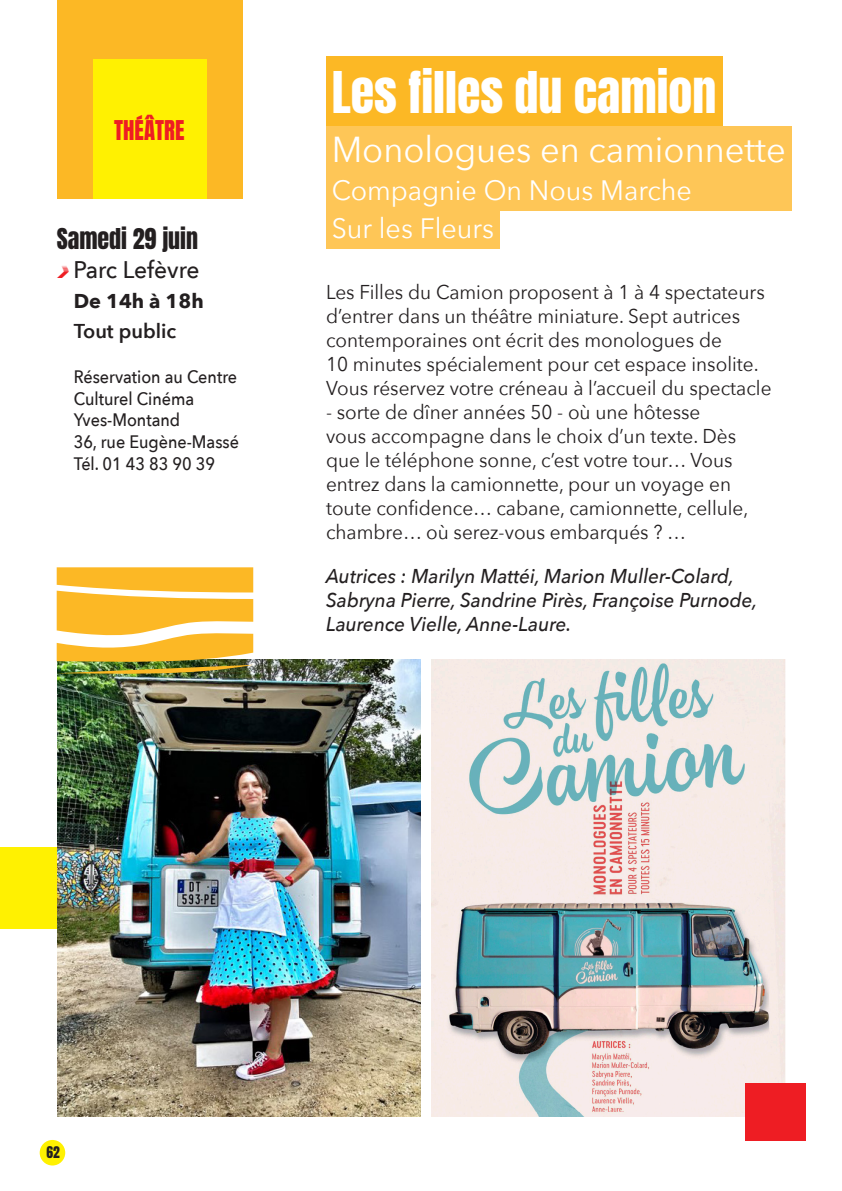
<style>
.page{position:relative;width:842px;height:1191px;background:#fff}
.page>*{position:absolute;margin:0;border:0;box-sizing:border-box;transform-origin:0 0}
.t1{font:48px "Anton";color:#fff}
.t2{font:36px "Avenir Next";color:#fff;scale:.96 1}
.t3{font:28px "Avenir Next";color:#fff;scale:.96 1}
.t4{font:24px "Anton";color:#231f20}
.t5{font:500 24px "Avenir Next";color:#231f20;scale:.95 1}
.t6{font:22.8px "Anton";letter-spacing:.005em;color:#ee1d23}
.t7{font:20px/24px "Avenir Next";color:#231f20;scale:.95 1}
.t8{font:italic 500 20px/24px "Avenir Next";color:#231f20;scale:.95 1}
.t9{font:600 20px "Avenir Next";color:#231f20}
.t10{font:700 20px "Avenir Next";color:#231f20}
.t11{font:500 18px "Avenir Next";color:#231f20;scale:.9 1}
.t12{font:13.6px "Anton";color:#231f20}
.s1{font-family:"Airstrike Half Tone";font-weight:400;color:#ee1d23}
</style>
<div class="page">
<div style="left:40px;top:1140px;width:25px;height:25px;background:#fff101;border-radius:50%"></div>
<div style="left:0;top:847px;width:65px;height:81px;background:#fff101"></div>
<div style="left:57px;top:0;width:186px;height:199px;background:#fcb825"></div>
<div style="left:93px;top:59px;width:113px;height:140px;background:#fff101"></div>
<div style="left:326px;top:57px;width:396px;height:72px;background:#fcb825"></div>
<div style="left:326px;top:126px;width:465px;height:84px;background:#fec657"></div>
<div style="left:326px;top:210px;width:174px;height:38px;background:#fec657"></div>
<img style="left:58px;top:659px;width:363px;height:457px">
<img style="left:432px;top:659px;width:353px;height:457px">
<div style="left:745px;top:1083px;width:61px;height:57px;background:#ee1d23"></div>
<svg style="left:57px;top:567px;width:196px;height:109px"></svg>
<p class="t6" style="left:114px;top:119px;width:72px">THÉÂTRE</p>
<p class="t4" style="left:57px;top:227px;width:143px">Samedi 29 juin</p>
<p class="t5" style="left:57px;top:249px;width:152px"><span class="s1">&gt;</span> Parc Lefèvre</p>
<p class="t10" style="left:74px;top:283px;width:132px">De 14h à 18h</p>
<p class="t9" style="left:74px;top:313px;width:104px">Tout public</p>
<p class="t11" style="left:74px;top:361px;width:183px">Réservation au Centre</p>
<p class="t11" style="left:74px;top:383px;width:135px">Culturel Cinéma</p>
<p class="t11" style="left:74px;top:405px;width:120px">Yves-Montand</p>
<p class="t11" style="left:74px;top:426px;width:185px">36, rue Eugène-Massé</p>
<p class="t11" style="left:74px;top:448px;width:159px">Tél. 01 43 83 90 39</p>
<p class="t1" style="left:332px;top:69px;width:386px">Les filles du camion</p>
<p class="t2" style="left:332px;top:119px;width:475px">Monologues en camionnette</p>
<p class="t3" style="left:332px;top:167px;width:377px">Compagnie On Nous Marche</p>
<p class="t3" style="left:332px;top:205px;width:171px">Sur les Fleurs</p>
<p class="t7" style="left:326px;top:279px;width:463px">Les Filles du Camion proposent à 1 à 4 spectateurs d’entrer dans un théâtre miniature. Sept autrices contemporaines ont écrit des monologues de</p>
<p class="t7" style="left:326px;top:351px;width:470px">10 minutes spécialement pour cet espace insolite.<br>Vous réservez votre créneau à l’accueil du spectacle</p>
<p class="t7" style="left:326px;top:399px;width:446px">- sorte de dîner années 50 - où une hôtesse<br>vous accompagne dans le choix d’un texte. Dès que le téléphone sonne, c’est votre tour… Vous entrez dans la camionnette, pour un voyage en toute confidence… cabane, camionnette, cellule, chambre… où serez-vous embarqués ? …</p>
<p class="t8" style="left:326px;top:563px;width:456px">Autrices : Marilyn Mattéi, Marion Muller-Colard,<br>Sabryna Pierre, Sandrine Pirès, Françoise Purnode,<br>Laurence Vielle, Anne-Laure.</p>
<p class="t12" style="left:46px;top:1145px;width:15px">62</p>
</div>
